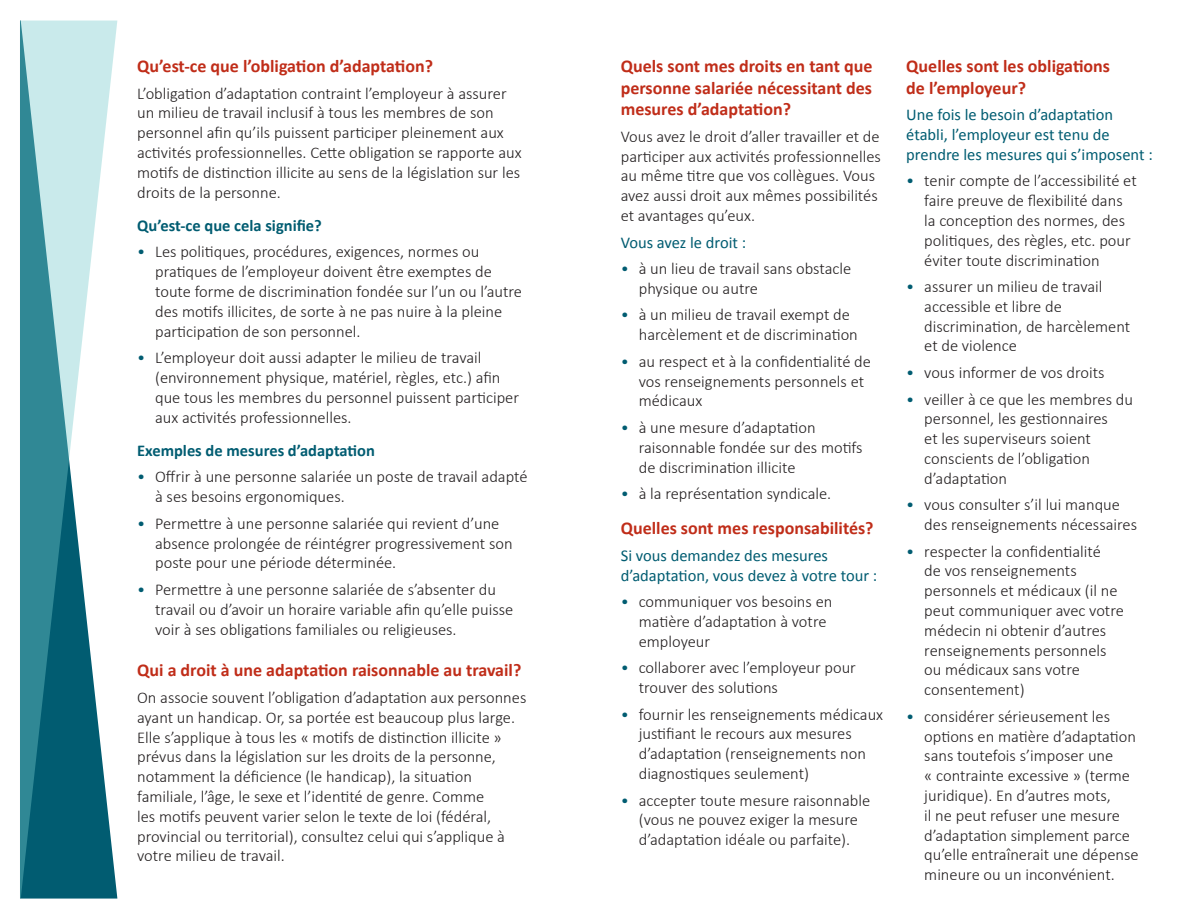
<style>
.page{position:relative;width:1188px;height:918px;background:#fff}
.page>*{position:absolute;margin:0;border:0;box-sizing:border-box;transform-origin:0 0}
.t1{font:700 18px/21.6px "Calibri";color:#c02d19;text-align:justify}
.t2{font:300 16.5px/19.8px "Calibri";color:#231f20}
.t3{font:16.5px/19.8px "Calibri";color:#015c71}
.t4{font:700 16.5px "Calibri";color:#015c71}
.s1{color:#015c71}
</style>
<div class="page">
<svg style="left:20px;top:21px;width:97px;height:878px"></svg>
<p class="t1" style="left:137px;top:55px;width:297px">Qu’est-ce que l’obligation d’adaptation?</p>
<p class="t2" style="left:137px;top:82px;width:386px">L’obligation d’adaptation contraint l’employeur à assurer un milieu de travail inclusif à tous les membres de son personnel afin qu’ils puissent participer pleinement aux activités professionnelles. Cette obligation se rapporte aux motifs de distinction illicite au sens de la législation sur les droits de la personne.</p>
<p class="t4" style="left:137px;top:215px;width:186px">Qu’est-ce que cela signifie?</p>
<p class="t2" style="left:155px;top:241px;width:368px;text-indent:-18px"><span class="s1">•</span> Les politiques, procédures, exigences, normes ou pratiques de l’employeur doivent être exemptes de toute forme de discrimination fondée sur l’un ou l’autre des motifs illicites, de sorte à ne pas nuire à la pleine participation de son personnel.</p>
<p class="t2" style="left:155px;top:347px;width:365px;text-indent:-18px"><span class="s1">•</span> L’employeur doit aussi adapter le milieu de travail (environnement physique, matériel, règles, etc.) afin que tous les membres du personnel puissent participer aux activités professionnelles.</p>
<p class="t4" style="left:137px;top:440px;width:239px">Exemples de mesures d’adaptation</p>
<p class="t2" style="left:155px;top:466px;width:374px;text-indent:-18px"><span class="s1">•</span> Offrir à une personne salariée un poste de travail adapté à ses besoins ergonomiques.</p>
<p class="t2" style="left:155px;top:513px;width:359px;text-indent:-18px"><span class="s1">•</span> Permettre à une personne salariée qui revient d’une absence prolongée de réintégrer progressivement son poste pour une période déterminée.</p>
<p class="t2" style="left:155px;top:579px;width:360px;text-indent:-18px"><span class="s1">•</span> Permettre à une personne salariée de s’absenter du travail ou d’avoir un horaire variable afin qu’elle puisse voir à ses obligations familiales ou religieuses.</p>
<p class="t1" style="left:137px;top:660px;width:386px">Qui a droit à une adaptation raisonnable au travail?</p>
<p class="t2" style="left:137px;top:687px;width:391px">On associe souvent l’obligation d’adaptation aux personnes ayant un handicap. Or, sa portée est beaucoup plus large.<br>Elle s’applique à tous les « motifs de distinction illicite » prévus dans la législation sur les droits de la personne, notamment la déficience (le handicap), la situation familiale, l’âge, le sexe et l’identité de genre. Comme<br>les motifs peuvent varier selon le texte de loi (fédéral, provincial ou territorial), consultez celui qui s’applique à votre milieu de travail.</p>
<p class="t1" style="left:621px;top:55px;width:253px">Quels sont mes droits en tant que personne salariée nécessitant des mesures d’adaptation?</p>
<p class="t2" style="left:621px;top:126px;width:262px">Vous avez le droit d’aller travailler et de participer aux activités professionnelles au même titre que vos collègues. Vous avez aussi droit aux mêmes possibilités et avantages qu’eux.</p>
<p class="t3" style="left:621px;top:232px;width:127px">Vous avez le droit :</p>
<p class="t2" style="left:639px;top:258px;width:214px;text-indent:-18px"><span class="s1">•</span> à un lieu de travail sans obstacle physique ou autre</p>
<p class="t2" style="left:639px;top:304px;width:221px;text-indent:-18px"><span class="s1">•</span> à un milieu de travail exempt de harcèlement et de discrimination</p>
<p class="t2" style="left:639px;top:351px;width:234px;text-indent:-18px"><span class="s1">•</span> au respect et à la confidentialité de vos renseignements personnels et médicaux</p>
<p class="t2" style="left:639px;top:417px;width:225px;text-indent:-18px"><span class="s1">•</span> à une mesure d’adaptation raisonnable fondée sur des motifs de discrimination illicite</p>
<p class="t2" style="left:621px;top:483px;width:212px"><span class="s1">•</span> à la représentation syndicale.</p>
<p class="t1" style="left:621px;top:517px;width:254px">Quelles sont mes responsabilités?</p>
<p class="t3" style="left:621px;top:545px;width:258px">Si vous demandez des mesures d’adaptation, vous devez à votre tour :</p>
<p class="t2" style="left:639px;top:591px;width:195px;text-indent:-18px"><span class="s1">•</span> communiquer vos besoins en matière d’adaptation à votre employeur</p>
<p class="t2" style="left:639px;top:657px;width:219px;text-indent:-18px"><span class="s1">•</span> collaborer avec l’employeur pour trouver des solutions</p>
<p class="t2" style="left:639px;top:703px;width:246px;text-indent:-18px"><span class="s1">•</span> fournir les renseignements médicaux justifiant le recours aux mesures d’adaptation (renseignements non diagnostiques seulement)</p>
<p class="t2" style="left:621px;top:789px;width:251px;text-align:center"><span class="s1">•</span> accepter toute mesure raisonnable (vous ne pouvez exiger la mesure d’adaptation idéale ou parfaite).</p>
<p class="t1" style="left:906px;top:55px;width:205px">Quelles sont les obligations de l’employeur?</p>
<p class="t3" style="left:906px;top:105px;width:248px">Une fois le besoin d’adaptation établi, l’employeur est tenu de prendre les mesures qui s’imposent :</p>
<p class="t2" style="left:924px;top:170px;width:214px;text-indent:-18px"><span class="s1">•</span> tenir compte de l’accessibilité et faire preuve de flexibilité dans la conception des normes, des politiques, des règles, etc. pour éviter toute discrimination</p>
<p class="t2" style="left:924px;top:276px;width:207px;text-indent:-18px"><span class="s1">•</span> assurer un milieu de travail accessible et libre de discrimination, de harcèlement et de violence</p>
<p class="t2" style="left:906px;top:362px;width:200px"><span class="s1">•</span> vous informer de vos droits</p>
<p class="t2" style="left:924px;top:388px;width:210px;text-indent:-18px"><span class="s1">•</span> veiller à ce que les membres du personnel, les gestionnaires<br>et les superviseurs soient conscients de l’obligation d’adaptation</p>
<p class="t2" style="left:924px;top:494px;width:214px;text-indent:-18px"><span class="s1">•</span> vous consulter s’il lui manque des renseignements nécessaires</p>
<p class="t2" style="left:924px;top:540px;width:201px;text-indent:-18px"><span class="s1">•</span> respecter la confidentialité<br>de vos renseignements personnels et médicaux (il ne peut communiquer avec votre médecin ni obtenir d’autres renseignements personnels ou médicaux sans votre consentement)</p>
<p class="t2" style="left:924px;top:706px;width:216px;text-indent:-18px"><span class="s1">•</span> considérer sérieusement les options en matière d’adaptation sans toutefois s’imposer une<br>« contrainte excessive » (terme juridique). En d’autres mots,<br>il ne peut refuser une mesure d’adaptation simplement parce qu’elle entraînerait une dépense mineure ou un inconvénient.</p>
</div>
